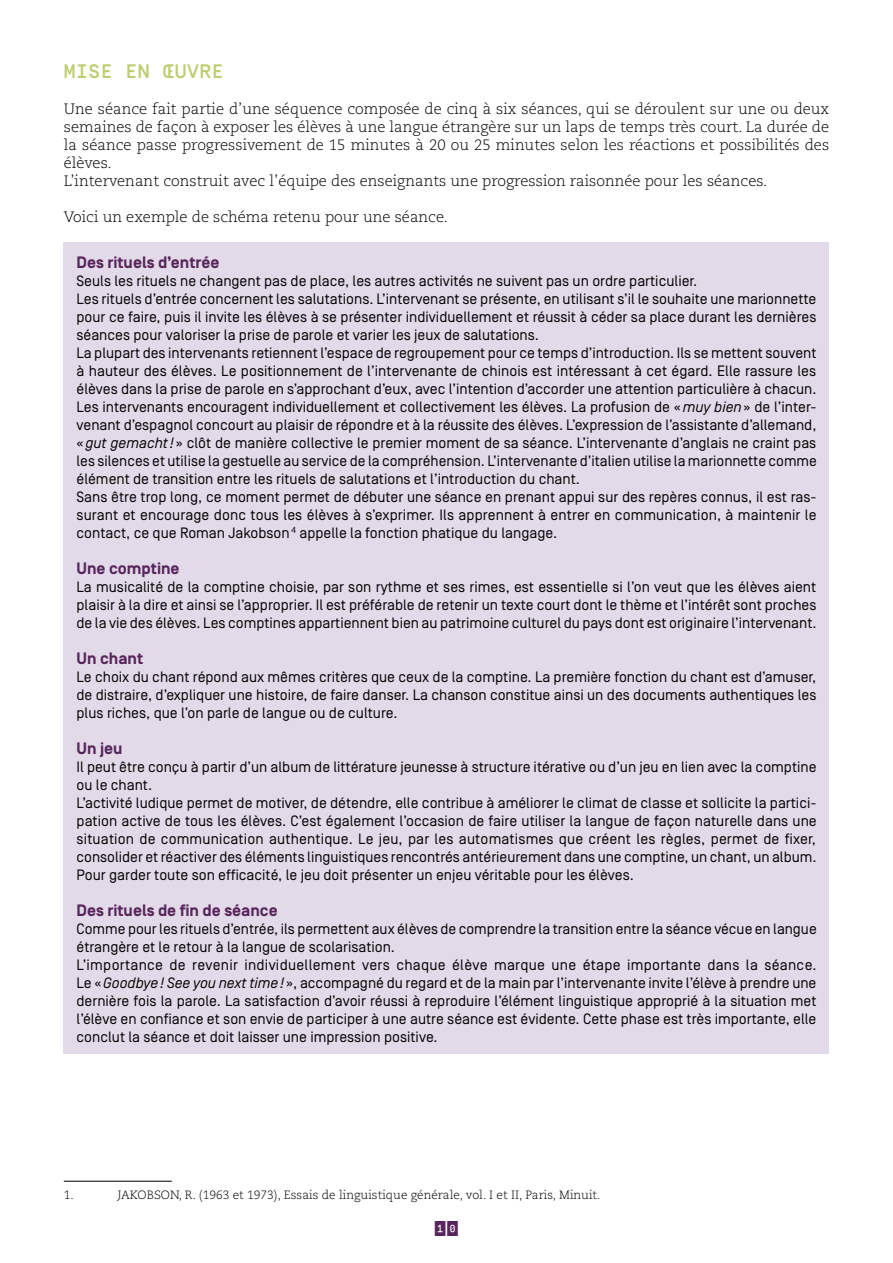
<style>
.page{position:relative;width:893px;height:1263px;background:#fff}
.page>*{position:absolute;margin:0;border:0;box-sizing:border-box;transform-origin:0 0}
.t1{font:500 19.5px "Simplon BP Mono";letter-spacing:.025em;color:#bdcc6c}
.t2{font:700 16.5px "Simplon BP";color:#57255b}
.t3{font:15px/18px "Simplon BP Regular";color:#000}
.t4{font:300 15px/18px "Caecilia LT Std";color:#000}
.t5{font:500 15px "Simplon CNDP";color:#57255b}
.t6{font:300 12px "Caecilia LT Std";color:#000}
.s1{font-style:italic}
</style>
<div class="page">
<hr style="left:64px;top:1181px;width:108px;height:1px;background:#000">
<div style="left:64px;top:242px;width:765px;height:812px;background:#e2dae8"></div>
<h1 class="t1" style="left:64px;top:59px;width:161px">MISE EN ŒUVRE</h1>
<p class="t4" style="left:64px;top:101px;width:767px">Une séance fait partie d’une séquence composée de cinq à six séances, qui se déroulent sur une ou deux semaines de façon à exposer les élèves à une langue étrangère sur un laps de temps très court. La durée de la séance passe progressivement de 15 minutes à 20 ou 25 minutes selon les réactions et possibilités des élèves.<br>L’intervenant construit avec l’équipe des enseignants une progression raisonnée pour les séances.</p>
<p class="t4" style="left:64px;top:209px;width:392px">Voici un exemple de schéma retenu pour une séance. <sup>1</sup></p>
<p class="t2" style="left:77px;top:252px;width:144px">Des rituels d’entrée</p>
<p class="t3" style="left:77px;top:271px;width:742px">Seuls les rituels ne changent pas de place, les autres activités ne suivent pas un ordre particulier.<br>Les rituels d’entrée concernent les salutations. L’intervenant se présente, en utilisant s’il le souhaite une marionnette pour ce faire, puis il invite les élèves à se présenter individuellement et réussit à céder sa place durant les dernières séances pour valoriser la prise de parole et varier les jeux de salutations.<br>La plupart des intervenants retiennent l’espace de regroupement pour ce temps d’introduction. Ils se mettent souvent à hauteur des élèves. Le positionnement de l’intervenante de chinois est intéressant à cet égard. Elle rassure les élèves dans la prise de parole en s’approchant d’eux, avec l’intention d’accorder une attention particulière à chacun.<br>Les intervenants encouragent individuellement et collectivement les élèves. La profusion de «<span class="s1">muy bien</span>» de l’inter&shy;venant d’espagnol concourt au plaisir de répondre et à la réussite des élèves. L’expression de l’assistante d’allemand, «<span class="s1">gut gemacht!</span> » clôt de manière collective le premier moment de sa séance. L’intervenante d’anglais ne craint pas les silences et utilise la gestuelle au service de la compréhension. L’intervenante d’italien utilise la marionnette comme élément de transition entre les rituels de salutations et l’introduction du chant.<br>Sans être trop long, ce moment permet de débuter une séance en prenant appui sur des repères connus, il est ras&shy;surant et encourage donc tous les élèves à s’exprimer. Ils apprennent à entrer en communication, à maintenir le contact, ce que Roman Jakobson <sup>4</sup> appelle la fonction phatique du langage.</p>
<p class="t2" style="left:77px;top:558px;width:105px">Une comptine</p>
<p class="t3" style="left:77px;top:577px;width:742px;text-align:justify">La musicalité de la comptine choisie, par son rythme et ses rimes, est essentielle si l’on veut que les élèves aient plaisir à la dire et ainsi se l’approprier. Il est préférable de retenir un texte court dont le thème et l’intérêt sont proches de la vie des élèves. Les comptines appartiennent bien au patrimoine culturel du pays dont est originaire l’intervenant.</p>
<p class="t2" style="left:77px;top:648px;width:68px">Un chant</p>
<p class="t3" style="left:77px;top:667px;width:741px;text-align:justify">Le choix du chant répond aux mêmes critères que ceux de la comptine. La première fonction du chant est d’amuser, de distraire, d’expliquer une histoire, de faire danser. La chanson constitue ainsi un des documents authentiques les plus riches, que l’on parle de langue ou de culture.</p>
<p class="t2" style="left:77px;top:738px;width:48px">Un jeu</p>
<p class="t3" style="left:77px;top:757px;width:742px">Il peut être conçu à partir d’un album de littérature jeunesse à structure itérative ou d’un jeu en lien avec la comptine ou le chant.<br>L’activité ludique permet de motiver, de détendre, elle contribue à améliorer le climat de classe et sollicite la partici&shy;pation active de tous les élèves. C’est également l’occasion de faire utiliser la langue de façon naturelle dans une situation de communication authentique. Le jeu, par les automatismes que créent les règles, permet de fixer, consolider et réactiver des éléments linguistiques rencontrés antérieurement dans une comptine, un chant, un album.<br>Pour garder toute son efficacité, le jeu doit présenter un enjeu véritable pour les élèves.</p>
<p class="t2" style="left:77px;top:900px;width:203px">Des rituels de fin de séance</p>
<p class="t3" style="left:77px;top:919px;width:742px">Comme pour les rituels d’entrée, ils permettent aux élèves de comprendre la transition entre la séance vécue en langue étrangère et le retour à la langue de scolarisation.<br>L’importance de revenir individuellement vers chaque élève marque une étape importante dans la séance.<br>Le «<span class="s1">Goodbye! See you next time!</span> », accompagné du regard et de la main par l’intervenante invite l’élève à prendre une dernière fois la parole. La satisfaction d’avoir réussi à reproduire l’élément linguistique approprié à la situation met l’élève en confiance et son envie de participer à une autre séance est évidente. Cette phase est très importante, elle conclut la séance et doit laisser une impression positive.</p>
<p class="t6" style="left:64px;top:1188px;width:12px">1.</p>
<p class="t6" style="left:118px;top:1188px;width:484px">JAKOBSON, R. (1963 et 1973), Essais de linguistique générale, vol. I et II, Paris, Minuit.</p>
<p class="t5" style="left:435px;top:1221px;width:25px">10</p>
</div>
